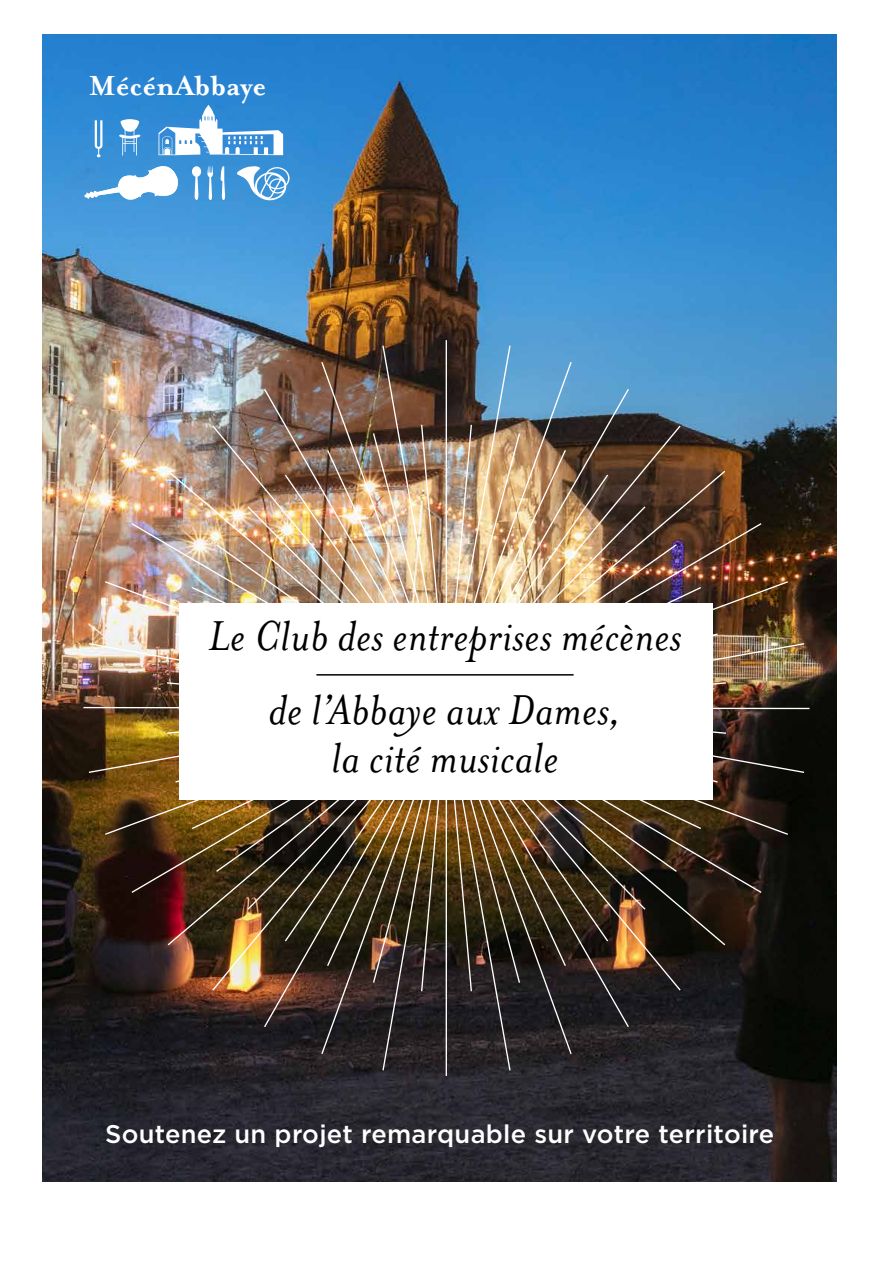
<style>
.page{position:relative;width:893px;height:1263px;background:#fff}
.page>*{position:absolute;margin:0;border:0;box-sizing:border-box;transform-origin:0 0}
.t1{font:italic 48px/73.3px "Mrs Eaves";letter-spacing:.01em;color:#000;text-align:center}
.t2{font:700 31.65px "Mrs Eaves";color:#fff}
.t3{font:500 25.5px "Gotham";letter-spacing:.01em;color:#fff}
</style>
<div class="page">
<img style="left:43px;top:35px;width:794px;height:1146px">
<hr style="left:446px;top:340px;width:1px;height:736px;background:#fff">
<svg style="left:263px;top:387px;width:367px;height:642px"></svg>
<svg style="left:320px;top:360px;width:253px;height:695px"></svg>
<svg style="left:381px;top:344px;width:130px;height:728px"></svg>
<img style="left:82px;top:423px;width:729px;height:570px">
<div style="left:180px;top:604px;width:533px;height:196px;background:#fff"></div>
<hr style="left:316px;top:674px;width:258px;height:2px;background:#000">
<svg style="left:84px;top:105px;width:206px;height:100px"></svg>
<p class="t2" style="left:89px;top:67px;width:179px">MécénAbbaye</p>
<p class="t1" style="left:208px;top:600px;width:475px">Le Club des entreprises mécènes de l’Abbaye aux Dames,</p>
<p class="t1" style="left:331px;top:721px;width:229px">la cité musicale</p>
<p class="t3" style="left:105px;top:1117px;width:671px">Soutenez un projet remarquable sur votre territoire</p>
</div>
